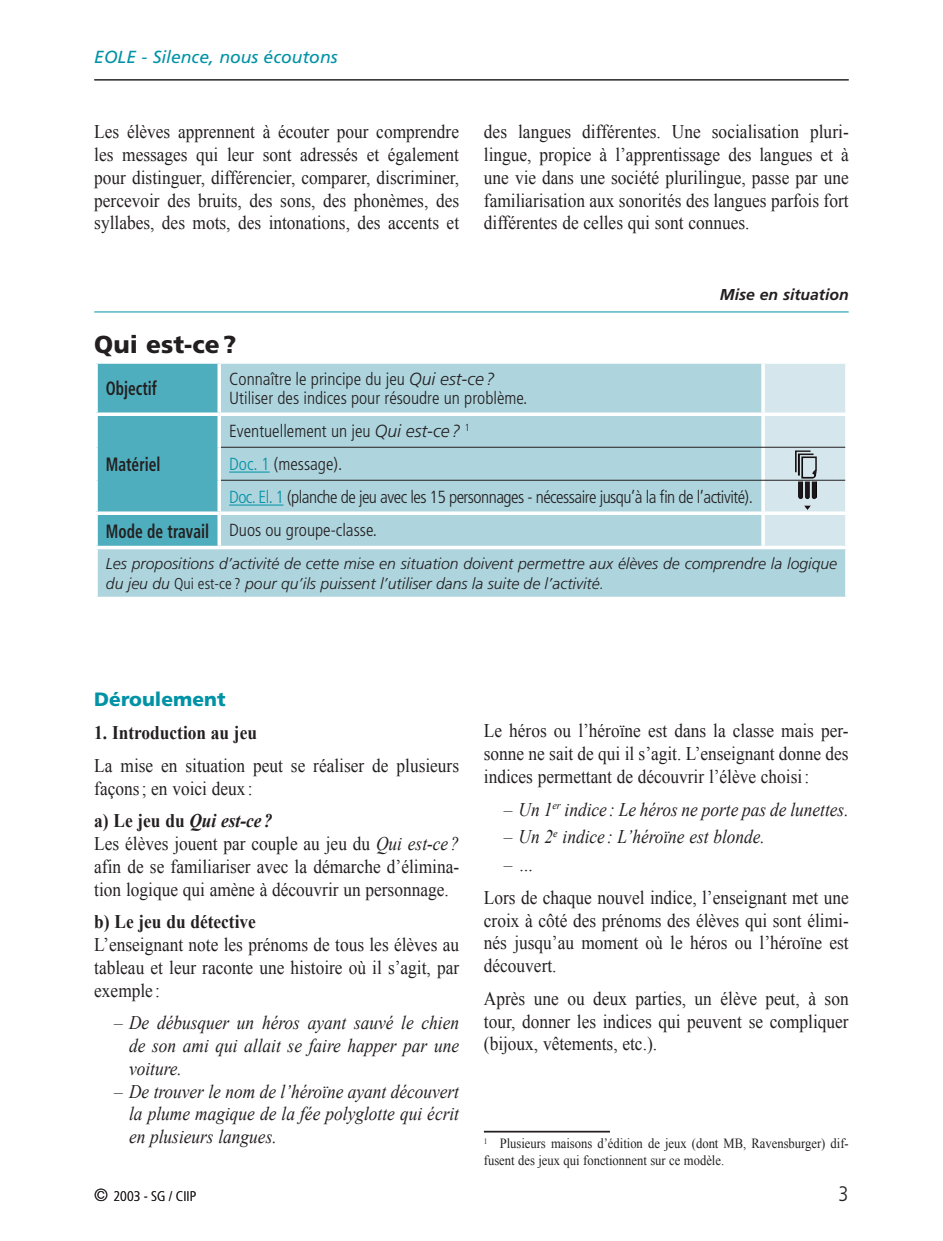
<style>
.page{position:relative;width:943px;height:1241px;background:#fff}
.page>*{position:absolute;margin:0;border:0;box-sizing:border-box;transform-origin:0 0}
.t1{font:900 24.5px "Frutiger";color:#231f20}
.t2{font:300 condensed 21px "Frutiger";color:#231f20}
.t3{font:19.25px/22.8px "Times New Roman";color:#231f20;text-align:justify;scale:.9 1}
.t4{font:italic 19.25px/22.8px "Times New Roman";color:#231f20;text-align:justify;scale:.9 1}
.t5{font:700 19.25px "Times New Roman";color:#231f20;scale:.9 1}
.t6{font:700 condensed 19.25px "Frutiger";color:#231f20;scale:.8 1}
.t7{font:900 19.25px "Frutiger";color:#0092a5}
.t8{font:300 condensed 17.5px/19.2px "Frutiger";color:#231f20}
.t9{font:300 condensed 17.5px "Frutiger";letter-spacing:-.03em;color:#231f20}
.t10{font:italic 17.5px "Frutiger";color:#0092a5}
.t11{font:italic 300 15.75px/19.2px "Frutiger";color:#231f20}
.t12{font:italic 700 15.75px "Frutiger";color:#231f20}
.t13{font:14px/16.8px "Times New Roman";color:#231f20;scale:.9 1}
.t14{font:300 condensed 14px "Frutiger";color:#231f20}
.s1{font-style:italic;font-stretch:normal}
.s2{color:#0092a5}
.s3{font-weight:700;font-size:19.25px}
.s4{font-style:normal;font-stretch:condensed}
.s5{font-weight:700}
.s6{font-weight:700;font-style:italic}
.s7{font-style:italic}
.s8{font-size:17.5px}
</style>
<div class="page">
<hr style="left:94px;top:79px;width:754px;height:1px;background:#231f20">
<hr style="left:94px;top:311px;width:754px;height:1px;background:#0092a5">
<svg style="left:98px;top:364px;width:747px;height:232px;background:#a0ced8"></svg>
<div style="left:764px;top:364px;width:81px;height:181px;background:#d5e7ed"></div>
<svg style="left:219px;top:412px;width:544px;height:4px"></svg>
<svg style="left:219px;top:511px;width:544px;height:4px"></svg>
<svg style="left:763px;top:511px;width:84px;height:4px"></svg>
<svg style="left:96px;top:363px;width:123px;height:1px"></svg>
<svg style="left:97px;top:364px;width:1px;height:48px"></svg>
<svg style="left:97px;top:515px;width:1px;height:30px"></svg>
<svg style="left:219px;top:362px;width:544px;height:2px"></svg>
<svg style="left:217px;top:364px;width:4px;height:48px"></svg>
<svg style="left:217px;top:515px;width:4px;height:30px"></svg>
<svg style="left:96px;top:545px;width:123px;height:4px"></svg>
<svg style="left:96px;top:549px;width:2px;height:47px"></svg>
<svg style="left:219px;top:545px;width:544px;height:4px"></svg>
<svg style="left:96px;top:596px;width:123px;height:1px"></svg>
<svg style="left:219px;top:596px;width:544px;height:2px"></svg>
<svg style="left:763px;top:596px;width:84px;height:1px"></svg>
<hr style="left:761px;top:364px;width:3px;height:48px;background:#fff">
<svg style="left:763px;top:412px;width:84px;height:4px"></svg>
<hr style="left:761px;top:416px;width:3px;height:31px;background:#fff">
<hr style="left:761px;top:447px;width:3px;height:33px;background:#fff">
<hr style="left:761px;top:480px;width:3px;height:31px;background:#fff">
<hr style="left:761px;top:515px;width:3px;height:30px;background:#fff">
<svg style="left:763px;top:545px;width:83px;height:4px"></svg>
<svg style="left:96px;top:412px;width:123px;height:4px"></svg>
<svg style="left:97px;top:416px;width:1px;height:31px"></svg>
<svg style="left:217px;top:416px;width:4px;height:31px"></svg>
<svg style="left:96px;top:447px;width:2px;height:33px"></svg>
<svg style="left:217px;top:447px;width:4px;height:33px"></svg>
<svg style="left:96px;top:480px;width:2px;height:31px"></svg>
<svg style="left:217px;top:480px;width:4px;height:31px"></svg>
<svg style="left:96px;top:511px;width:123px;height:4px"></svg>
<hr style="left:221px;top:447px;width:542px;height:1px;background:#231f20">
<hr style="left:763px;top:447px;width:82px;height:1px;background:#231f20">
<hr style="left:221px;top:480px;width:542px;height:1px;background:#231f20">
<hr style="left:763px;top:480px;width:82px;height:1px;background:#231f20">
<hr style="left:229px;top:471px;width:41px;height:1px;background:#0092a5">
<hr style="left:229px;top:504px;width:54px;height:1px;background:#0092a5">
<img style="left:795px;top:448px;width:22px;height:31px">
<img style="left:798px;top:481px;width:19px;height:28px">
<hr style="left:484px;top:1130px;width:126px;height:2px;background:#231f20">
<p class="t10" style="left:94px;top:46px;width:245px">EOLE - Silence, nous écoutons</p>
<p class="t3" style="left:94px;top:120px;width:407px">Les élèves apprennent à écouter pour comprendre les messages qui leur sont adressés et également pour distinguer, différencier, comparer, discriminer, percevoir des bruits, des sons, des phonèmes, des syllabes, des mots, des intonations, des accents et</p>
<p class="t3" style="left:484px;top:120px;width:407px">des langues différentes. Une socialisation pluri&shy;lingue, propice à l’apprentissage des langues et à une vie dans une société plurilingue, passe par une familiarisation aux sonorités des langues parfois fort différentes de celles qui sont connues.</p>
<p class="t1" style="left:94px;top:330px;width:143px">Qui est-ce?</p>
<p class="t6" style="left:106px;top:377px;width:65px">Objectif</p>
<p class="t8" style="left:229px;top:369px;width:300px">Connaître le principe du jeu <span class="s1">Qui est-ce ?<br></span>Utiliser des indices pour résoudre un problème.</p>
<p class="t12" style="left:720px;top:285px;width:130px">Mise en situation</p>
<p class="t8" style="left:229px;top:422px;width:242px">Eventuellement un jeu <span class="s1">Qui est-ce ?</span> <sup>1</sup></p>
<p class="t8" style="left:229px;top:455px;width:115px"><span class="s2">Doc. 1</span> (message).</p>
<p class="t9" style="left:229px;top:487px;width:525px"><span class="s2">Doc. El. 1</span> (planche de jeu avec les 15 personnages - nécessaire jusqu’à la fin de l’activité).</p>
<p class="t8" style="left:106px;top:521px;width:272px"><span class="s3">Mode de travail</span> Duos ou groupe-classe.</p>
<p class="t11" style="left:106px;top:554px;width:732px">Les propositions d’activité de cette mise en situation doivent permettre aux élèves de comprendre la logique du jeu du <span class="s4">Qui est-ce ?</span> pour qu’ils puissent l’utiliser dans la suite de l’activité.</p>
<p class="t6" style="left:106px;top:453px;width:70px">Matériel</p>
<p class="t7" style="left:94px;top:688px;width:133px">Déroulement</p>
<p class="t5" style="left:94px;top:719px;width:182px">1. Introduction au jeu</p>
<p class="t3" style="left:94px;top:753px;width:407px">La mise en situation peut se réaliser de plusieurs façons; en voici deux:</p>
<p class="t3" style="left:94px;top:809px;width:407px;text-align:left"><span class="s5">a) Le jeu du</span> <span class="s6">Qui est-ce?<br></span>Les élèves jouent par couple au jeu du <span class="s7">Qui est-ce? </span>afin de se familiariser avec la démarche d’élimina&shy;tion logique qui amène à découvrir un personnage.</p>
<p class="t5" style="left:94px;top:908px;width:181px">b) Le jeu du détective</p>
<p class="t3" style="left:94px;top:932px;width:407px">L’enseignant note les prénoms de tous les élèves au tableau et leur raconte une histoire où il s’agit, par exemple :</p>
<p class="t4" style="left:129px;top:1010px;width:368px;text-indent:-15px">– De débusquer un héros ayant sauvé le chien de son ami qui allait se faire happer par une voiture.</p>
<p class="t4" style="left:129px;top:1079px;width:368px;text-indent:-15px">– De trouver le nom de l’héroïne ayant découvert la plume magique de la fée polyglotte qui écrit en plusieurs langues.</p>
<p class="t3" style="left:484px;top:719px;width:407px">Le héros ou l’héroïne est dans la classe mais per&shy;sonne ne sait de qui il s’agit. L’enseignant donne des indices permettant de découvrir l’élève choisi:</p>
<p class="t4" style="left:504px;top:797px;width:385px">– Un 1<sup>er</sup> indice : Le héros ne porte pas de lunettes.</p>
<p class="t4" style="left:504px;top:825px;width:292px">– Un 2<sup>e</sup> indice : L’héroïne est blonde.</p>
<p class="t4" style="left:504px;top:852px;width:35px">– …</p>
<p class="t3" style="left:484px;top:885px;width:407px">Lors de chaque nouvel indice, l’enseignant met une croix à côté des prénoms des élèves qui sont élimi&shy;nés jusqu’au moment où le héros ou l’héroïne est découvert.</p>
<p class="t3" style="left:484px;top:986px;width:407px">Après une ou deux parties, un élève peut, à son tour, donner les indices qui peuvent se compliquer (bijoux, vêtements, etc.).<sup>1</sup></p>
<p class="t13" style="left:484px;top:1134px;width:407px"><sup>1</sup> Plusieurs maisons d’édition de jeux (dont MB, Ravensburger) dif&shy;fusent des jeux qui fonctionnent sur ce modèle.</p>
<p class="t14" style="left:94px;top:1187px;width:103px"><span class="s8">©</span> 2003 - SG / CIIP</p>
<p class="t2" style="left:838px;top:1181px;width:12px">3</p>
</div>
